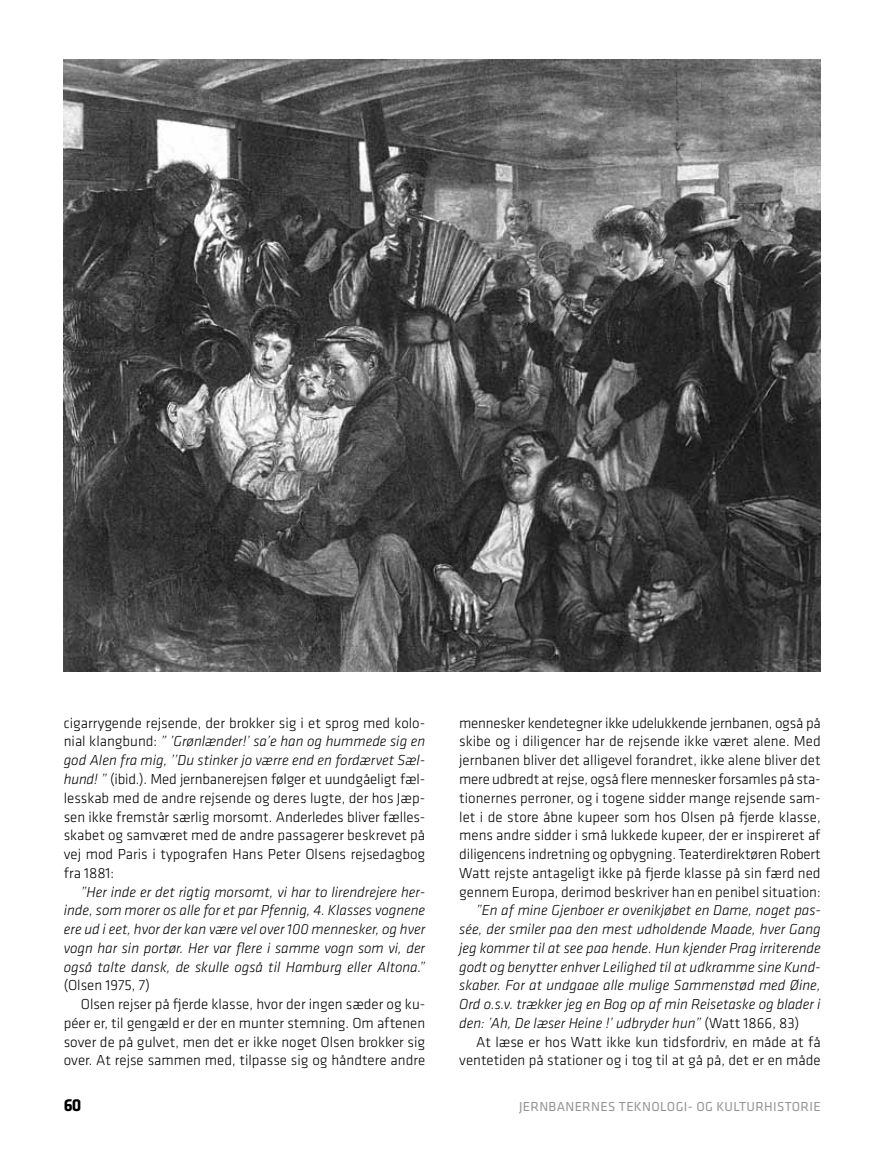
<style>
.page{position:relative;width:893px;height:1149px;background:#fff}
.page>*{position:absolute;margin:0;border:0;box-sizing:border-box;transform-origin:0 0}
.t1{font:700 18px "Klavika";color:#000}
.t2{font:300 15px/18.8px "Klavika";color:#000;text-align:justify}
.t3{font:italic 300 15px/18.8px "Klavika";color:#000;text-align:justify}
.t4{font:13.5px "Klavika";letter-spacing:.025em;color:#939598}
.s1{font-style:italic}
.s2{font-style:normal}
</style>
<div class="page">
<img style="left:64px;top:60px;width:757px;height:611px">
<p class="t2" style="left:64px;top:713px;width:363px">cigarrygende rejsende, der brokker sig i et sprog med kolo&shy;nial klangbund: <span class="s1">” ’Grønlænder!’ sa’e han og hummede sig en god Alen fra mig, ’’Du stinker jo værre end en fordærvet Sæl&shy;hund! ”</span> (ibid.). Med jernbanerejsen følger et uundgåeligt fæl&shy;lesskab med de andre rejsende og deres lugte, der hos Jæp&shy;sen ikke fremstår særlig morsomt. Anderledes bliver fælles&shy;skabet og samværet med de andre passagerer beskrevet på vej mod Paris i typografen Hans Peter Olsens rejsedagbog fra 1881:</p>
<p class="t3" style="left:64px;top:881px;width:363px;text-indent:17px">”Her inde er det rigtig morsomt, vi har to lirendrejere her&shy;inde, som morer os alle for et par Pfennig, 4. Klasses vognene ere ud i eet, hvor der kan være vel over 100 mennesker, og hver vogn har sin portør. Her var flere i samme vogn som vi, der også talte dansk, de skulle også til Hamburg eller Altona.”</p>
<p class="t2" style="left:64px;top:975px;width:88px">(Olsen 1975, 7)</p>
<p class="t2" style="left:81px;top:994px;width:346px">Olsen rejser på fjerde klasse, hvor der ingen sæder og ku-</p>
<p class="t2" style="left:64px;top:1013px;width:363px">péer er, til gengæld er der en munter stemning. Om aftenen</p>
<p class="t2" style="left:64px;top:1031px;width:363px">sover de på gulvet, men det er ikke noget Olsen brokker sig</p>
<p class="t2" style="left:64px;top:1050px;width:363px">over. At rejse sammen med, tilpasse sig og håndtere andre</p>
<p class="t2" style="left:459px;top:713px;width:363px">mennesker kendetegner ikke udelukkende jernbanen, også på skibe og i diligencer har de rejsende ikke været alene. Med jernbanen bliver det alligevel forandret, ikke alene bliver det mere udbredt at rejse, også flere mennesker forsamles på sta&shy;tionernes perroner, og i togene sidder mange rejsende sam&shy;let i de store åbne kupeer som hos Olsen på fjerde klasse, mens andre sidder i små lukkede kupeer, der er inspireret af diligencens indretning og opbygning. Teaterdirektøren Robert Watt rejste antageligt ikke på fjerde klasse på sin færd ned gennem Europa, derimod beskriver han en penibel situation:</p>
<p class="t3" style="left:459px;top:900px;width:363px;text-indent:17px">”En af mine Gjenboer er ovenikjøbet en Dame, noget pas&shy;sée, der smiler paa den mest udholdende Maade, hver Gang jeg kommer til at see paa hende. Hun kjender Prag irriterende godt og benytter enhver Leilighed til at udkramme sine Kund&shy;skaber. For at undgaae alle mulige Sammenstød med Øine, Ord o.s.v. trækker jeg en Bog op af min Reisetaske og blader i den: ’Ah, De læser Heine !’ udbryder hun” <span class="s2">(Watt 1866, 83)</span></p>
<p class="t2" style="left:459px;top:1031px;width:363px;text-align:right">At læse er hos Watt ikke kun tidsfordriv, en måde at få ventetiden på stationer og i tog til at gå på, det er en måde</p>
<p class="t1" style="left:64px;top:1092px;width:19px">60</p>
<p class="t4" style="left:519px;top:1097px;width:303px">JERNBANERNES TEKNOLOGI- OG KULTURHISTORIE</p>
</div>
